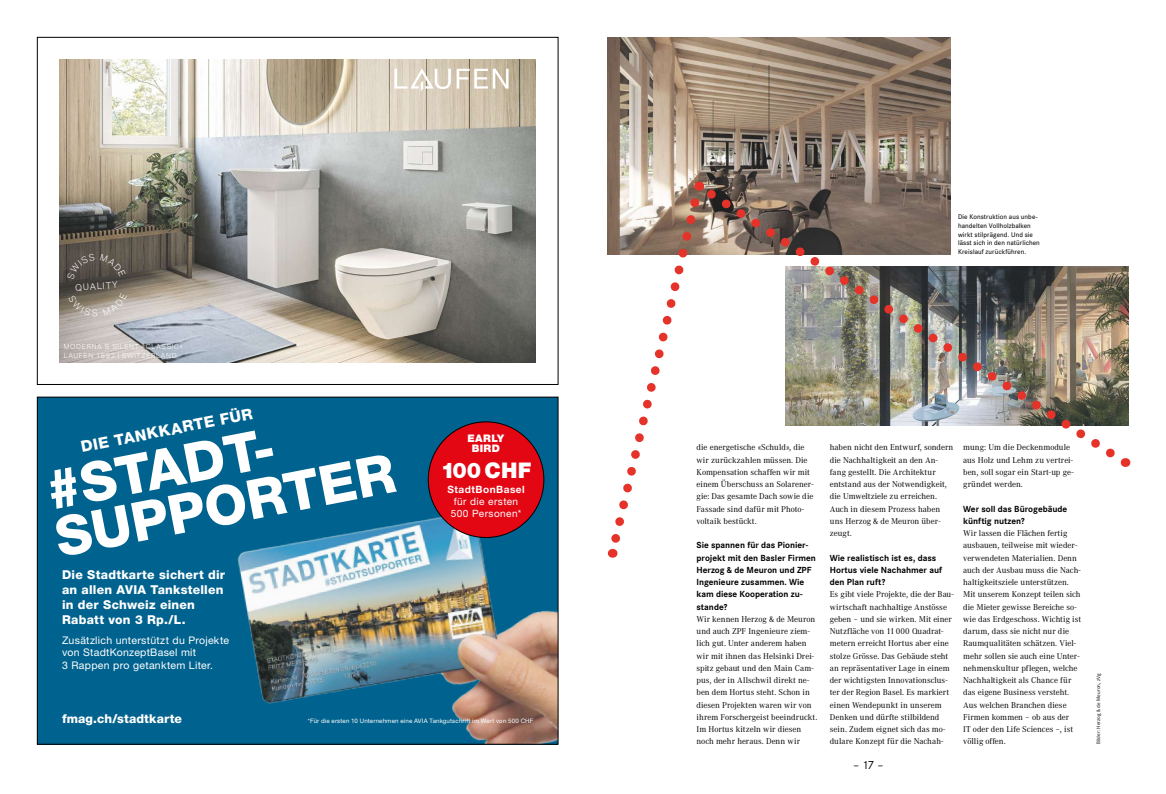
<style>
.page{position:relative;width:1166px;height:794px;background:#fff}
.page>*{position:absolute;margin:0;border:0;box-sizing:border-box;transform-origin:0 0}
.t1{font:800 54.69px/47.9px "Helvetica Neue LT Std";color:#fff}
.t2{font:900 21.61px "Helvetica Neue LT Std";color:#fff}
.t3{font:800 15.49px "Helvetica Neue LT Std";color:#fff}
.t4{font:800 12.25px/14.7px "Helvetica Neue LT Std";letter-spacing:.02em;color:#fff}
.t5{font:12.25px "Corporate S Pro";color:#000}
.t6{font:10.5px/12.6px "Helvetica Neue LT Std";letter-spacing:.025em;color:#fff}
.t7{font:900 10.41px/10.4px "Helvetica Neue LT Std";letter-spacing:.035em;color:#fff;text-align:center}
.t8{font:10.06px/12.1px "Helvetica Neue LT Std";letter-spacing:.04em;color:#fff;text-align:center}
.t9{font:700 10.06px "Helvetica Neue LT Std";letter-spacing:.05em;color:#fff}
.t10{font:700 9.19px/12.2px "Corporate S Pro";color:#000}
.t11{font:300 9.1px "Aktiv Grotesk";color:#fff}
.t12{font:8.75px/12.2px "Corporate A Pro";letter-spacing:-.005em;color:#000}
.t13{font:500 7px/8.8px "Corporate S Pro";letter-spacing:.01em;color:#000}
.t14{font:300 7px/8.8px "Aktiv Grotesk";letter-spacing:.1em;color:#fff}
.t15{font:6.12px "Helvetica Neue LT Std";letter-spacing:.03em;color:#fff}
.t16{font:5.25px "Corporate S Pro";letter-spacing:.025em;color:#000}
</style>
<div class="page">
<img style="left:1122px;top:266px;width:7px;height:160px">
<div style="left:37px;top:397px;width:521px;height:347px;background:#00628e"></div>
<img style="left:237px;top:509px;width:319px;height:233px">
<div style="left:428px;top:422px;width:116px;height:115px;background:#e30613;border-radius:50%"></div>
<img style="left:608px;top:37px;width:343px;height:145px">
<img style="left:694px;top:179px;width:428px;height:286px">
<img style="left:60px;top:60px;width:476px;height:302px">
<svg style="left:457px;top:69px;width:51px;height:20px"></svg>
<svg style="left:394px;top:68px;width:57px;height:23px"></svg>
<svg style="left:607px;top:182px;width:98px;height:375px"></svg>
<svg style="left:68px;top:295px;width:29px;height:22px"></svg>
<svg style="left:103px;top:293px;width:24px;height:23px"></svg>
<svg style="left:67px;top:254px;width:59px;height:25px"></svg>
<p class="t11" style="left:75px;top:282px;width:44px;rotate:-4deg">QUALITY</p>
<p class="t14" style="left:64px;top:342px;width:121px">MODERNA S SILENT «CLASSIC»<br>LAUFEN 1892 | SWITZERLAND</p>
<h3 class="t3" style="left:79px;top:437px;width:176px;rotate:-11deg">DIE TANKKARTE FÜR</h3>
<h1 class="t1" style="left:42px;top:467px;width:347px;rotate:-11deg">#STADT-<br>SUPPORTER</h1>
<h3 class="t4" style="left:62px;top:567px;width:165px">Die Stadtkarte sichert dir an allen AVIA Tankstellen in der Schweiz einen<br>Rabatt von 3 Rp./L.</h3>
<p class="t6" style="left:62px;top:633px;width:169px">Zusätzlich unterstützt du Projekte von StadtKonzeptBasel mit<br>3 Rappen pro getanktem Liter.</p>
<p class="t7" style="left:467px;top:433px;width:38px">EARLY<br>BIRD</p>
<h2 class="t2" style="left:441px;top:457px;width:92px">100 CHF</h2>
<p class="t9" style="left:447px;top:483px;width:79px">StadtBonBasel</p>
<p class="t8" style="left:451px;top:495px;width:72px">für die ersten<br>500 Personen*</p>
<h3 class="t4" style="left:62px;top:711px;width:122px">fmag.ch/stadtkarte</h3>
<p class="t15" style="left:308px;top:717px;width:227px">*Für die ersten 10 Unternehmen eine AVIA Tankgutschrift im Wert von 500 CHF</p>
<p class="t13" style="left:958px;top:212px;width:83px">Die Konstruktion aus unbe&shy;handelten Vollholzbalken wirkt stilprägend. Und sie lässt sich in den natürlichen<br>Kreislauf zurückführen.</p>
<p class="t12" style="left:696px;top:441px;width:119px">die energetische «Schuld», die wir zurückzahlen müssen. Die<br>Kompensation schaffen wir mit einem Überschuss an Solarener&shy;gie: Das gesamte Dach sowie die<br>Fassade sind dafür mit Photo&shy;voltaik bestückt.</p>
<p class="t10" style="left:696px;top:538px;width:121px">Sie spannen für das Pionier&shy;projekt mit den Basler Firmen<br>Herzog &amp; de Meuron und ZPF<br>Ingenieure zusammen. Wie kam diese Kooperation zu&shy;stande?</p>
<p class="t12" style="left:696px;top:612px;width:122px">Wir kennen Herzog &amp; de Meuron und auch ZPF Ingenieure ziem&shy;lich gut. Unter anderem haben wir mit ihnen das Helsinki Drei&shy;spitz gebaut und den Main Cam&shy;pus, der in Allschwil direkt ne&shy;ben dem Hortus steht. Schon in diesen Projekten waren wir von ihrem Forschergeist beeindruckt.<br>Im Hortus kitzeln wir diesen noch mehr heraus. Denn wir</p>
<p class="t12" style="left:830px;top:441px;width:125px">haben nicht den Entwurf, sondern die Nachhaltigkeit an den An&shy;fang gestellt. Die Architektur entstand aus der Notwendigkeit, die Umweltziele zu erreichen.<br>Auch in diesem Prozess haben uns Herzog &amp; de Meuron über&shy;zeugt.</p>
<p class="t10" style="left:830px;top:550px;width:114px">Wie realistisch ist es, dass<br>Hortus viele Nachahmer auf den Plan ruft?</p>
<p class="t12" style="left:830px;top:588px;width:125px">Es gibt viele Projekte, die der Bau&shy;wirtschaft nachhaltige Anstösse geben – und sie wirken. Mit einer<br>Nutzfläche von 11 000 Quadrat&shy;metern erreicht Hortus aber eine stolze Grösse. Das Gebäude steht an repräsentativer Lage in einem der wichtigsten Innovationsclus&shy;ter der Region Basel. Es markiert einen Wendepunkt in unserem<br>Denken und dürfte stilbildend sein. Zudem eignet sich das mo&shy;dulare Konzept für die Nachah-</p>
<h3 class="t5" style="left:853px;top:756px;width:32px">– 17 –</h3>
<p class="t12" style="left:963px;top:441px;width:112px">mung: Um die Deckenmodule aus Holz und Lehm zu vertrei&shy;ben, soll sogar ein Start-up ge&shy;gründet werden.</p>
<p class="t10" style="left:963px;top:501px;width:106px">Wer soll das Bürogebäude künftig nutzen?</p>
<p class="t12" style="left:963px;top:526px;width:119px">Wir lassen die Flächen fertig ausbauen, teilweise mit wieder&shy;verwendeten Materialien. Denn auch der Ausbau muss die Nach&shy;haltigkeitsziele unterstützen.<br>Mit unserem Konzept teilen sich die Mieter gewisse Bereiche so&shy;wie das Erdgeschoss. Wichtig ist darum, dass sie nicht nur die<br>Raumqualitäten schätzen. Viel&shy;mehr sollen sie auch eine Unter&shy;nehmenskultur pflegen, welche<br>Nachhaltigkeit als Chance für das eigene Business versteht.<br>Aus welchen Branchen diese<br>Firmen kommen – ob aus der<br>IT oder den Life Sciences –, ist völlig offen.</p>
<p class="t16" style="left:1094px;top:744px;width:72px;rotate:-90deg">Bilder: Herzog &amp; de Meuron, zVg</p>
</div>
